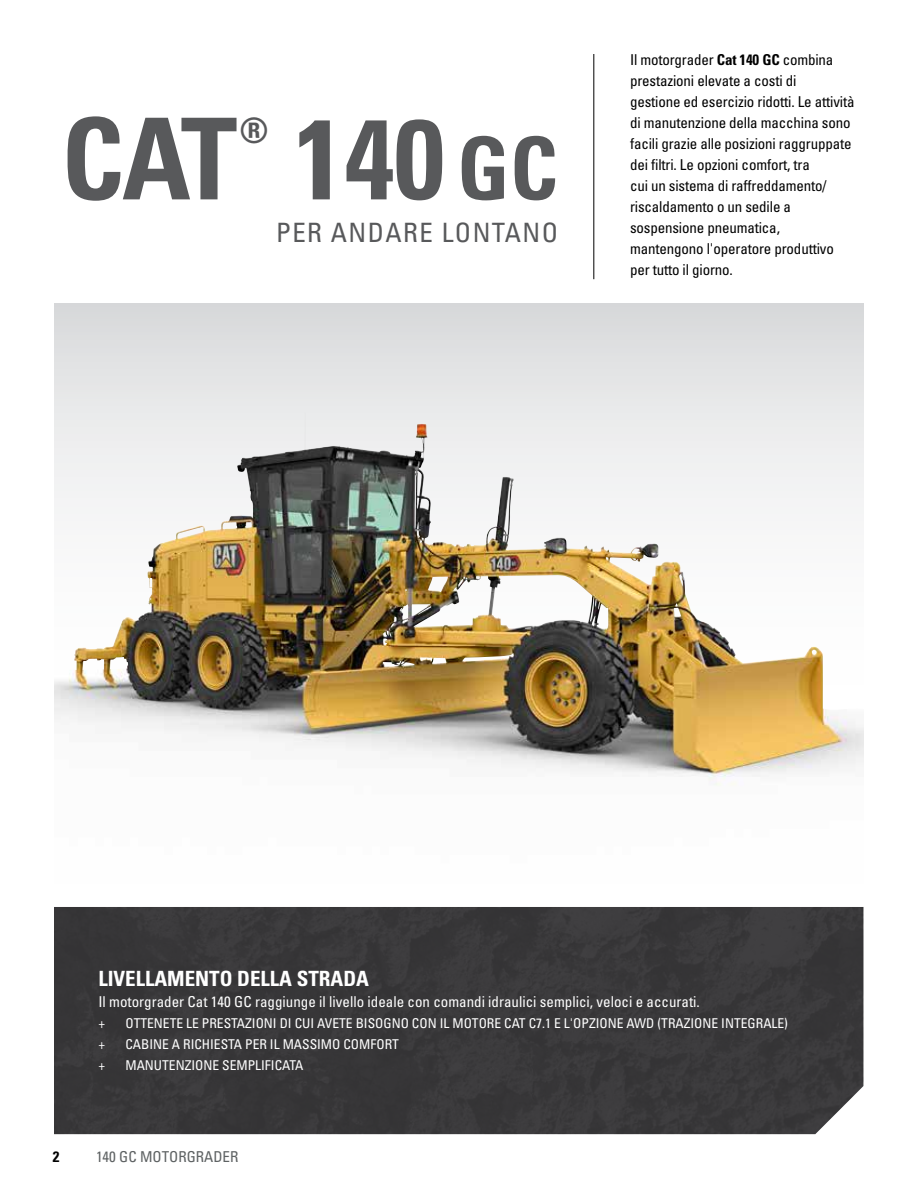
<style>
.page{position:relative;width:918px;height:1188px;background:#fff}
.page>*{position:absolute;margin:0;border:0;box-sizing:border-box;transform-origin:0 0}
.Cat_Model{font:700 condensed 113.1px "Univers LT Std";letter-spacing:-.01em;color:#58595b}
.Cat_Model-2{font:700 condensed 35.1px "Univers LT Std";color:#58595b}
.Sub_Title__spaced_out{font:condensed 26.7px "Univers LT Std";letter-spacing:.055em;color:#58595b}
.Subhead_small_white{font:700 condensed 21px "Univers LT Std";color:#fff}
.Body_copy{font:condensed 15px/21px "Univers LT Std";letter-spacing:-.01em;color:#000}
.Body_copy_white{font:condensed 15px "Univers LT Std";color:#fff}
.t1{font:condensed 15px "Univers LT Std";color:#5e6263}
.t2{font:700 condensed 15px "Univers LT Std";color:#000}
.t3{font:condensed 13.5px "Univers LT Std";color:#fff}
.s1{font-size:86.7px}
.s2{font-weight:700}
</style>
<div class="page">
<img style="left:54px;top:303px;width:810px;height:451px">
<img style="left:75px;top:450px;width:230px;height:200px">
<hr style="left:594px;top:54px;width:1px;height:225px;background:#000">
<div style="left:54px;top:907px;width:809px;height:227px;background:#383739"></div>
<p class="Cat_Model" style="left:61px;top:90px;width:178px">CAT</p>
<p class="Cat_Model-2" style="left:240px;top:109px;width:31px">®</p>
<p class="Cat_Model" style="left:294px;top:90px;width:266px">140<span class="s1">GC</span></p>
<p class="Sub_Title__spaced_out" style="left:276px;top:215px;width:283px">PER ANDARE LONTANO</p>
<p class="Body_copy" style="left:630px;top:49px;width:226px">Il motorgrader <span class="s2">Cat 140 GC</span> combina prestazioni elevate a costi di<br>gestione ed esercizio ridotti. Le attività di manutenzione della macchina sono facili grazie alle posizioni raggruppate dei filtri. Le opzioni comfort, tra<br>cui un sistema di raffreddamento/ riscaldamento o un sedile a sospensione pneumatica, mantengono l'operatore produttivo per tutto il giorno.</p>
<p class="Subhead_small_white" style="left:98px;top:965px;width:272px">LIVELLAMENTO DELLA STRADA</p>
<p class="Body_copy_white" style="left:98px;top:992px;width:603px">Il motorgrader Cat 140 GC raggiunge il livello ideale con comandi idraulici semplici, veloci e accurati.</p>
<p class="t3" style="left:98px;top:1014px;width:8px">+</p>
<p class="t3" style="left:125px;top:1014px;width:664px">OTTENETE LE PRESTAZIONI DI CUI AVETE BISOGNO CON IL MOTORE CAT C7.1 E L'OPZIONE AWD (TRAZIONE INTEGRALE)</p>
<p class="t3" style="left:98px;top:1035px;width:8px">+</p>
<p class="t3" style="left:125px;top:1035px;width:275px">CABINE A RICHIESTA PER IL MASSIMO COMFORT</p>
<p class="t3" style="left:98px;top:1056px;width:8px">+</p>
<p class="t3" style="left:125px;top:1056px;width:180px">MANUTENZIONE SEMPLIFICATA</p>
<p class="t2" style="left:53px;top:1147px;width:8px">2</p>
<p class="t1" style="left:96px;top:1147px;width:144px">140 GC MOTORGRADER</p>
</div>
